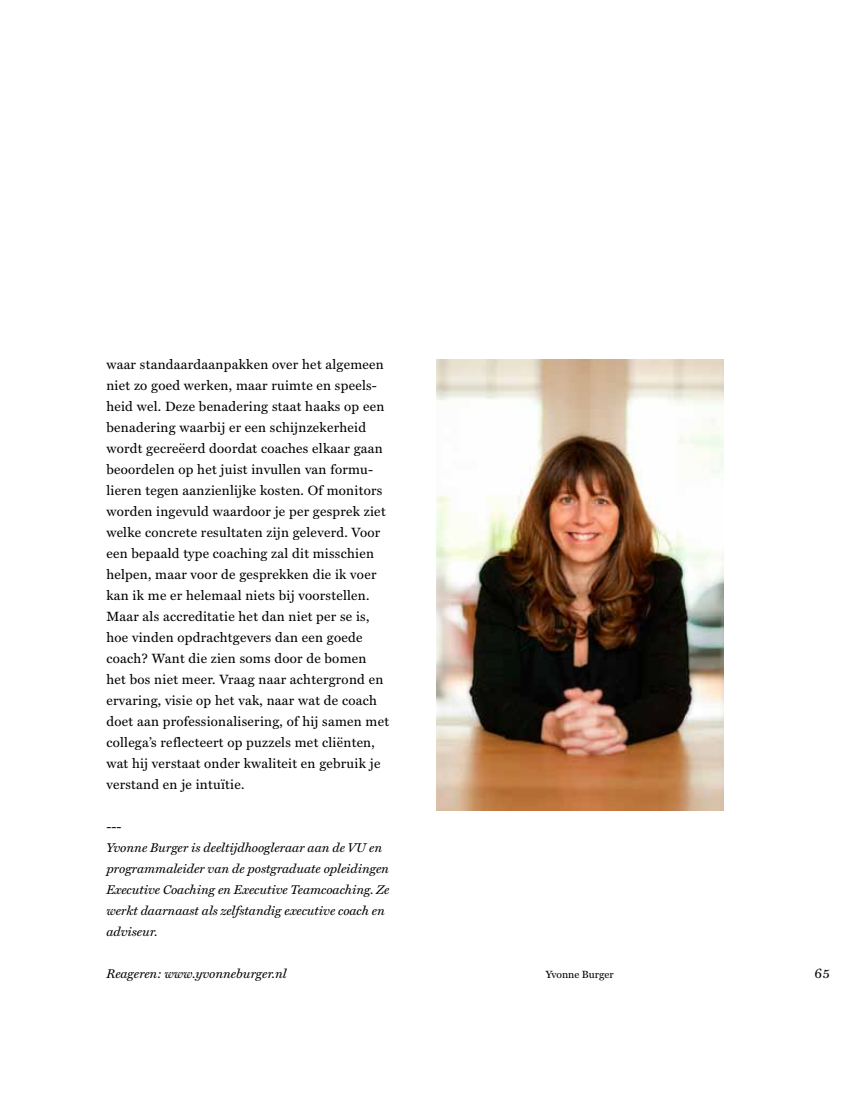
<style>
.page{position:relative;width:851px;height:1106px;background:#fff}
.page>*{position:absolute;margin:0;border:0;box-sizing:border-box;transform-origin:0 0}
.t1{font:13.5px/21px "Miller Text";letter-spacing:.02em;color:#000}
.t2{font:italic 12.75px/21px "Miller Text";color:#000}
.t3{font:10.5px "Miller Text";color:#000}
</style>
<div class="page">
<img style="left:436px;top:359px;width:287px;height:451px">
<p class="t1" style="left:106px;top:354px;width:284px">waar standaardaanpakken over het algemeen niet zo goed werken, maar ruimte en speels&shy;heid wel. Deze benadering staat haaks op een benadering waarbij er een schijnzekerheid wordt gecreëerd doordat coaches elkaar gaan beoordelen op het juist invullen van formu&shy;lieren tegen aanzienlijke kosten. Of monitors worden ingevuld waardoor je per gesprek ziet welke concrete resultaten zijn geleverd. Voor een bepaald type coaching zal dit misschien helpen, maar voor de gesprekken die ik voer kan ik me er helemaal niets bij voorstellen.<br>Maar als accreditatie het dan niet per se is, hoe vinden opdrachtgevers dan een goede coach? Want die zien soms door de bomen het bos niet meer. Vraag naar achtergrond en ervaring, visie op het vak, naar wat de coach doet aan professionalisering, of hij samen met collega’s reflecteert op puzzels met cliënten, wat hij verstaat onder kwaliteit en gebruik je verstand en je intuïtie.</p>
<p class="t1" style="left:106px;top:816px;width:17px">---</p>
<p class="t2" style="left:106px;top:837px;width:284px">Yvonne Burger is deeltijdhoogleraar aan de VU en programmaleider van de postgraduate opleidingen Executive Coaching en Executive Teamcoaching. Ze werkt daarnaast als zelfstandig executive coach en adviseur.</p>
<p class="t2" style="left:106px;top:963px;width:182px">Reageren: www.yvonneburger.nl</p>
<p class="t3" style="left:545px;top:968px;width:69px">Yvonne Burger</p>
<p class="t1" style="left:814px;top:963px;width:17px">65</p>
</div>
